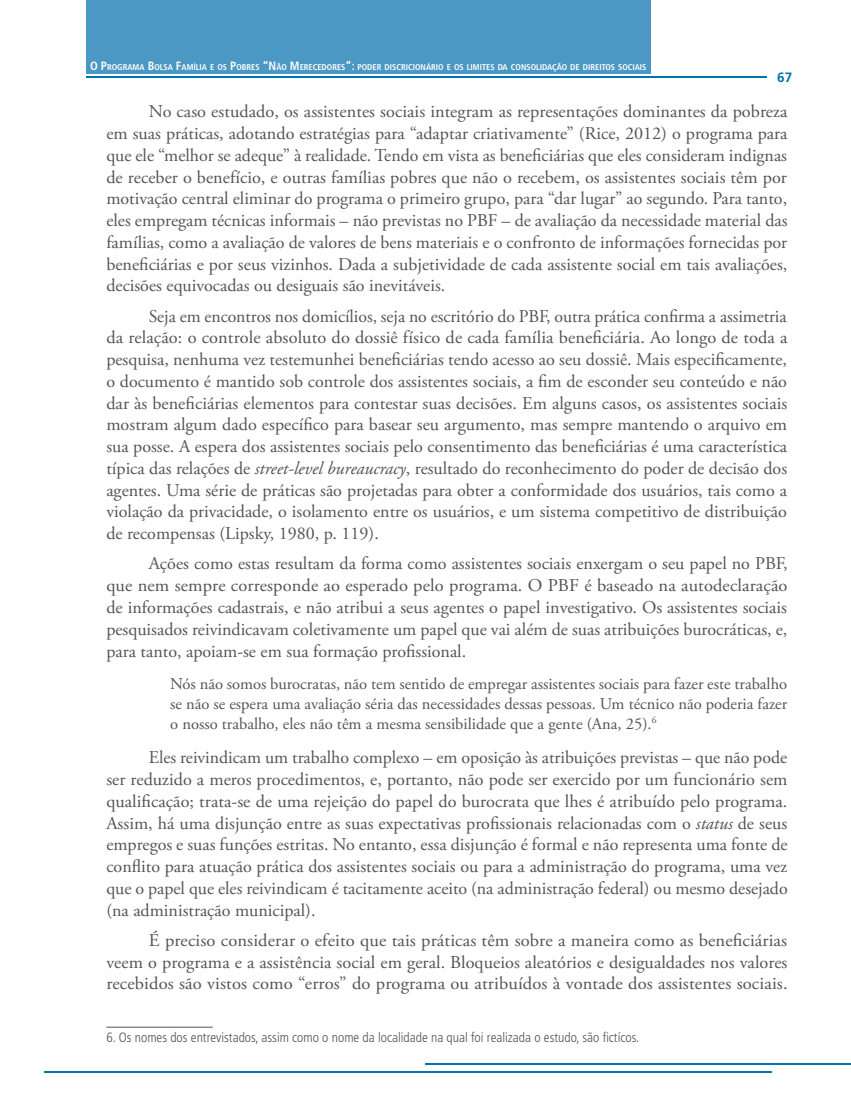
<style>
.page{position:relative;width:851px;height:1106px;background:#fff}
.page>*{position:absolute;margin:0;border:0;box-sizing:border-box;transform-origin:0 0}
.t1{font:18px/21.8px "Adobe Garamond Pro";color:#555454;text-align:justify}
.t2{font:16.5px/19.8px "Adobe Garamond Pro";color:#555454;text-align:justify}
.t3{font:300 condensed 13.5px "Frutiger LT Pro";color:#555454}
.t4{font:700 13.5px "Frutiger LT Pro";color:#0075ad}
.t5{font:700 condensed 8.4px "Frutiger LT Pro";color:#fff}
.s1{font-size:12px}
.s2{font-style:italic}
</style>
<div class="page">
<hr style="left:86px;top:77px;width:680px;height:1px;background:#0075ad">
<hr style="left:425px;top:1063px;width:425px;height:1px;background:#0075ad">
<hr style="left:44px;top:1071px;width:727px;height:1px;background:#0075ad">
<div style="left:86px;top:0;width:564px;height:73px;background:#4b98c5"></div>
<hr style="left:106px;top:1026px;width:107px;height:1px;background:#555454">
<p class="t5" style="left:90px;top:62px;width:558px"><span class="s1">O P</span>ROGRAMA <span class="s1">B</span>OLSA <span class="s1">F</span>AMÍLIA E OS <span class="s1">P</span>OBRES <span class="s1">“N</span>ÃO <span class="s1">M</span> ERECEDORES<span class="s1">”:</span> PODER DISCRICIONÁRIO E OS LIMITES DA CONSOLIDAÇÃO DE DIREITOS SOCIAIS</p>
<p class="t1" style="left:106px;top:101px;width:682px;text-indent:43px">No caso estudado, os assistentes sociais integram as representações dominantes da pobreza em suas práticas, adotando estratégias para “adaptar criativamente” (Rice, 2012) o programa para que ele “melhor se adeque” à realidade. Tendo em vista as beneficiárias que eles consideram indignas de receber o benefício, e outras famílias pobres que não o recebem, os assistentes sociais têm por motivação central eliminar do programa o primeiro grupo, para “dar lugar” ao segundo. Para tanto, eles empregam técnicas informais – não previstas no PBF – de avaliação da necessidade material das famílias, como a avaliação de valores de bens materiais e o confronto de informações fornecidas por beneficiárias e por seus vizinhos. Dada a subjetividade de cada assistente social em tais avaliações, decisões equivocadas ou desiguais são inevitáveis.</p>
<p class="t1" style="left:106px;top:306px;width:682px;text-indent:43px">Seja em encontros nos domicílios, seja no escritório do PBF, outra prática confirma a assimetria da relação: o controle absoluto do dossiê físico de cada família beneficiária. Ao longo de toda a pesquisa, nenhuma vez testemunhei beneficiárias tendo acesso ao seu dossiê. Mais especificamente, o documento é mantido sob controle dos assistentes sociais, a fim de esconder seu conteúdo e não dar às beneficiárias elementos para contestar suas decisões. Em alguns casos, os assistentes sociais mostram algum dado específico para basear seu argumento, mas sempre mantendo o arquivo em sua posse. A espera dos assistentes sociais pelo consentimento das beneficiárias é uma característica típica das relações de <span class="s2">street-level bureaucracy</span>, resultado do reconhecimento do poder de decisão dos agentes. Uma série de práticas são projetadas para obter a conformidade dos usuários, tais como a violação da privacidade, o isolamento entre os usuários, e um sistema competitivo de distribuição de recompensas (Lipsky, 1980, p. 119).</p>
<p class="t1" style="left:106px;top:553px;width:682px;text-indent:43px">Ações como estas resultam da forma como assistentes sociais enxergam o seu papel no PBF, que nem sempre corresponde ao esperado pelo programa. O PBF é baseado na autodeclaração de informações cadastrais, e não atribui a seus agentes o papel investigativo. Os assistentes sociais pesquisados reivindicavam coletivamente um papel que vai além de suas atribuições burocráticas, e, para tanto, apoiam-se em sua formação profissional.</p>
<p class="t2" style="left:170px;top:674px;width:618px">Nós não somos burocratas, não tem sentido de empregar assistentes sociais para fazer este trabalho se não se espera uma avaliação séria das necessidades dessas pessoas. Um técnico não poderia fazer o nosso trabalho, eles não têm a mesma sensibilidade que a gente (Ana, 25).<sup>6</sup></p>
<p class="t1" style="left:106px;top:747px;width:682px;text-indent:43px">Eles reivindicam um trabalho complexo – em oposição às atribuições previstas – que não pode ser reduzido a meros procedimentos, e, portanto, não pode ser exercido por um funcionário sem qualificação; trata-se de uma rejeição do papel do burocrata que lhes é atribuído pelo programa.<br>Assim, há uma disjunção entre as suas expectativas profissionais relacionadas com o <span class="s2">status</span> de seus empregos e suas funções estritas. No entanto, essa disjunção é formal e não representa uma fonte de conflito para atuação prática dos assistentes sociais ou para a administração do programa, uma vez que o papel que eles reivindicam é tacitamente aceito (na administração federal) ou mesmo desejado (na administração municipal).</p>
<p class="t1" style="left:106px;top:929px;width:682px;text-indent:43px">É preciso considerar o efeito que tais práticas têm sobre a maneira como as beneficiárias veem o programa e a assistência social em geral. Bloqueios aleatórios e desigualdades nos valores recebidos são vistos como “erros” do programa ou atribuídos à vontade dos assistentes sociais.</p>
<p class="t3" style="left:106px;top:1029px;width:534px">6. Os nomes dos entrevistados, assim como o nome da localidade na qual foi realizada o estudo, são fictícos.</p>
<p class="t4" style="left:777px;top:70px;width:17px">67</p>
</div>
